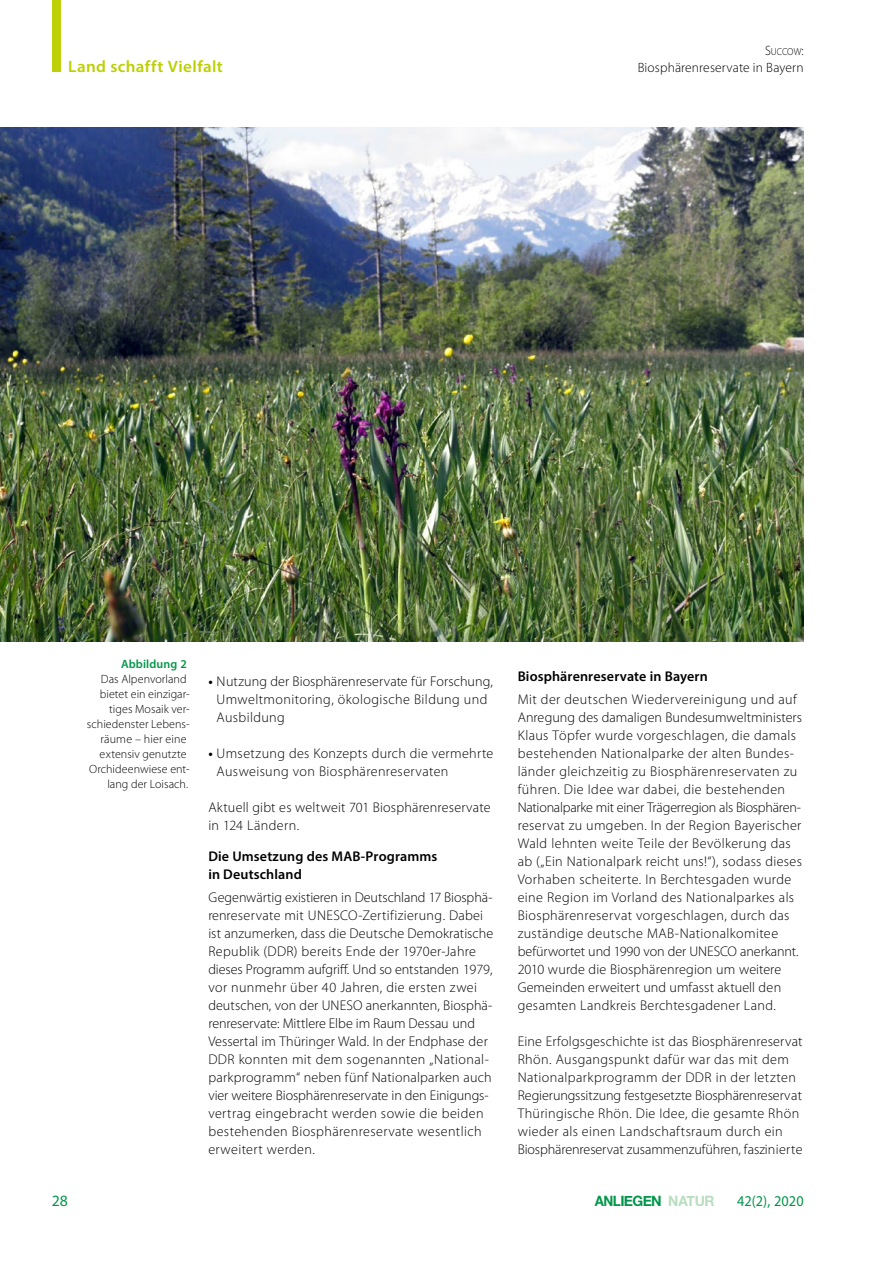
<style>
.page{position:relative;width:893px;height:1263px;background:#fff}
.page>*{position:absolute;margin:0;border:0;box-sizing:border-box;transform-origin:0 0}
.t1{font:600 16.5px "Myriad Pro";letter-spacing:.025em;color:#bccf00}
.t2{font:15.75px "Myriad Pro";color:#009649}
.t3{font:15px "Myriad Pro";letter-spacing:.005em;color:#009649;scale:.95 1}
.t4{font:700 14.25px "Helvetica Neue";letter-spacing:-.035em;color:#009649;scale:.94 1}
.P1__Fließtext_2Sp{font:300 14.1px/18px "Myriad Pro";letter-spacing:.02em;color:#000}
.P1__Fließtext_2Sp-2{font:600 14.1px/18px "Myriad Pro";letter-spacing:.01em;color:#000}
.t5{font:300 13.5px "Myriad Pro";letter-spacing:.01em;color:#000}
.P5__Bildlegende{font:300 12px/15px "Myriad Pro";letter-spacing:.005em;color:#000;text-align:right}
.t6{font:300 10.2px "Myriad Pro";letter-spacing:-.005em;color:#000;scale:.93 1}
.s1{font-size:13.5px}
.s2{font-weight:600;color:#009649}
.s3{font-weight:600}
.s4{color:rgb(112 188 126/.5)}
</style>
<div class="page">
<img style="left:0;top:128px;width:804px;height:514px">
<div style="left:52px;top:0;width:8px;height:71px;background:#bed008"></div>
<p class="t6" style="left:765px;top:45px;width:43px"><span class="s1">S</span>UCCOW<span class="s1">:</span></p>
<p class="t1" style="left:68px;top:55px;width:156px">Land schafft Vielfalt</p>
<p class="t5" style="left:638px;top:59px;width:167px">Biosphärenreservate in Bayern</p>
<p class="P5__Bildlegende" style="left:87px;top:656px;width:104px"><span class="s2">Abbildung 2<br></span>Das Alpenvorland bietet ein einzigar&shy;tiges Mosaik ver&shy;schiedenster Lebens&shy;räume – hier eine extensiv genutzte<br>Orchideenwiese ent&shy;lang der Loisach.</p>
<p class="P1__Fließtext_2Sp" style="left:518px;top:665px;width:281px;line-height:22.5px"><span class="s3">Biosphärenreservate in Bayern<br></span>Mit der deutschen Wiedervereinigung und auf</p>
<p class="P1__Fließtext_2Sp" style="left:518px;top:708px;width:286px">Anregung des damaligen Bundesumweltministers Klaus Töpfer wurde vorgeschlagen, die damals bestehenden Nationalparke der alten Bundes&shy;länder gleichzeitig zu Biosphärenreservaten zu führen. Die Idee war dabei, die bestehenden Nationalparke mit einer Trägerregion als Biosphären&shy;reservat zu umgeben. In der Region Bayerischer Wald lehnten weite Teile der Bevölkerung das ab („Ein Nationalpark reicht uns!“), sodass dieses Vorhaben scheiterte. In Berchtesgaden wurde eine Region im Vorland des Nationalparkes als Biosphärenreservat vorgeschlagen, durch das zuständige deutsche MAB-Nationalkomitee befürwortet und 1990 von der UNESCO anerkannt.<br>2010 wurde die Biosphärenregion um weitere Gemeinden erweitert und umfasst aktuell den gesamten Landkreis Berchtesgadener Land.</p>
<p class="P1__Fließtext_2Sp" style="left:518px;top:1032px;width:286px">Eine Erfolgsgeschichte ist das Biosphärenreservat Rhön. Ausgangspunkt dafür war das mit dem Nationalparkprogramm der DDR in der letzten Regierungssitzung festgesetzte Biosphärenreservat Thüringische Rhön. Die Idee, die gesamte Rhön wieder als einen Landschaftsraum durch ein Biosphärenreservat zusammenzuführen, faszinierte</p>
<p class="t4" style="left:595px;top:1189px;width:129px">ANLIEGEN <span class="s4">NATUR</span></p>
<p class="P1__Fließtext_2Sp" style="left:217px;top:672px;width:278px;text-indent:-8px"><span class="s3">•</span> Nutzung der Biosphärenreservate für Forschung,<br>Umweltmonitoring, ökologische Bildung und<br>Ausbildung</p>
<p class="P1__Fließtext_2Sp" style="left:217px;top:744px;width:278px;text-indent:-8px"><span class="s3">•</span> Umsetzung des Konzepts durch die vermehrte<br>Ausweisung von Biosphärenreservaten</p>
<p class="P1__Fließtext_2Sp" style="left:208px;top:798px;width:284px">Aktuell gibt es weltweit 701 Biosphärenreservate in 124 Ländern.</p>
<p class="P1__Fließtext_2Sp-2" style="left:208px;top:847px;width:231px">Die Umsetzung des MAB-Programms in Deutschland</p>
<p class="P1__Fließtext_2Sp" style="left:208px;top:888px;width:286px">Gegenwärtig existieren in Deutschland 17 Biosphä&shy;renreservate mit UNESCO-Zertifizierung. Dabei ist anzumerken, dass die Deutsche Demokratische Republik (DDR) bereits Ende der 1970er-Jahre dieses Programm aufgriff. Und so entstanden 1979, vor nunmehr über 40 Jahren, die ersten zwei deutschen, von der UNESO anerkannten, Biosphä&shy;renreservate: Mittlere Elbe im Raum Dessau und Vessertal im Thüringer Wald. In der Endphase der DDR konnten mit dem sogenannten „National&shy;parkprogramm“ neben fünf Nationalparken auch vier weitere Biosphärenreservate in den Einigungs&shy;vertrag eingebracht werden sowie die beiden bestehenden Biosphärenreservate wesentlich erweitert werden.</p>
<p class="t2" style="left:52px;top:1191px;width:17px">28</p>
<p class="t3" style="left:737px;top:1191px;width:71px">42(2), 2020</p>
</div>
